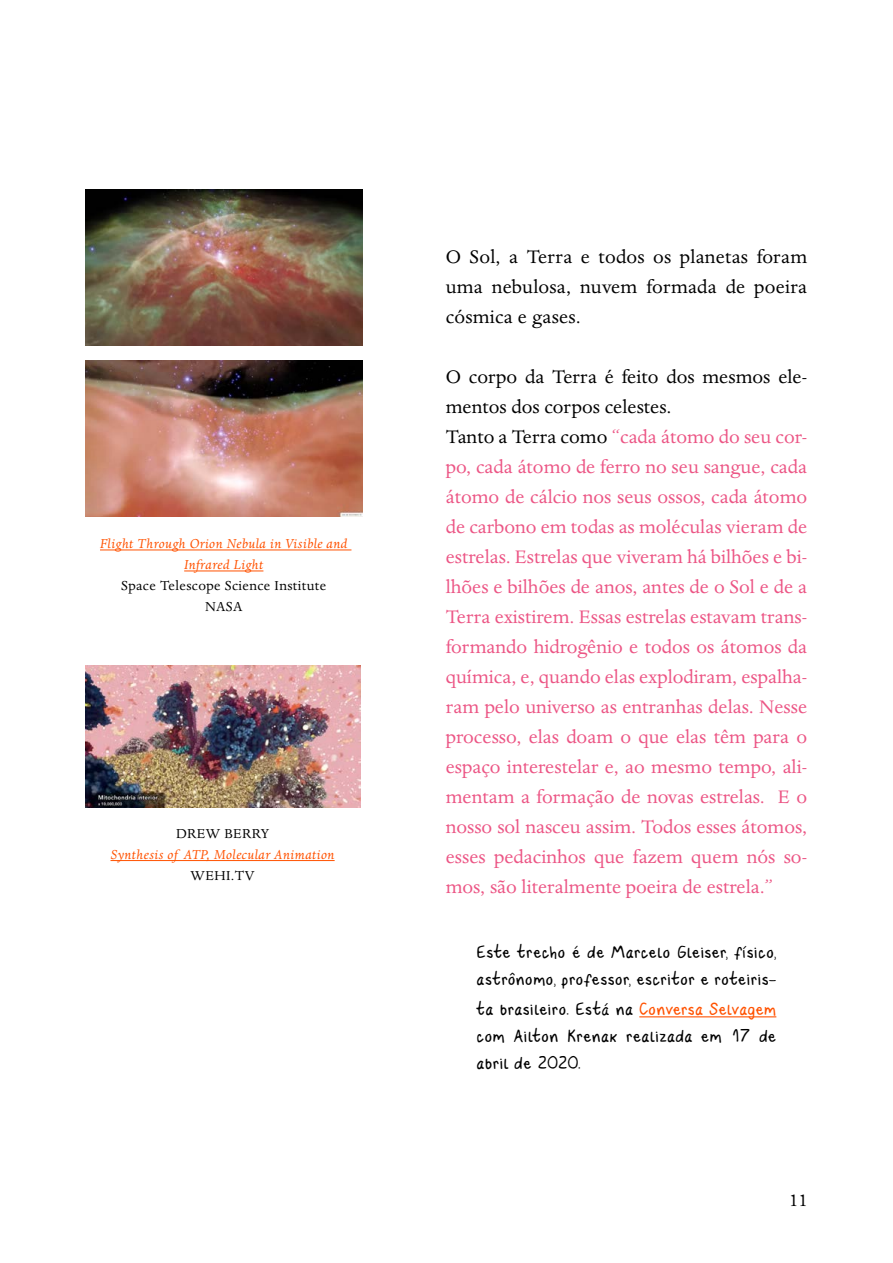
<style>
.page{position:relative;width:893px;height:1263px;background:#fff}
.page>*{position:absolute;margin:0;border:0;box-sizing:border-box;transform-origin:0 0}
.t1{font:21px/30px "Dante";color:#ec5585}
.t2{font:21px/30px "Dante";letter-spacing:.01em;color:#000;text-align:justify}
.t3{font:15px/27px "Dantestui 2";letter-spacing:.01em;color:#000}
.t4{font:italic 15px/21px "Dante";letter-spacing:.025em;color:#ff5200;text-align:center}
.t5{font:15px/21px "Dante";letter-spacing:.025em;color:#000;text-align:center}
.s1{color:#000}
.s2{color:#ff5200}
</style>
<div class="page">
<img style="left:85px;top:666px;width:275px;height:142px">
<hr style="left:110px;top:860px;width:225px;height:1px;background:#ff5200">
<hr style="left:100px;top:550px;width:251px;height:1px;background:#ff5200">
<hr style="left:184px;top:571px;width:79px;height:1px;background:#ff5200">
<img style="left:85px;top:189px;width:278px;height:156px">
<img style="left:85px;top:360px;width:278px;height:157px">
<hr style="left:639px;top:1016px;width:137px;height:1px;background:#ff5200">
<p class="t4" style="left:100px;top:534px;width:249px">Flight Through Orion Nebula in Visible and<br>Infrared Light</p>
<p class="t5" style="left:121px;top:576px;width:207px">Space Telescope Science Institute<br>NASA</p>
<p class="t5" style="left:176px;top:823px;width:95px">DREW BERRY</p>
<p class="t4" style="left:111px;top:844px;width:226px">Synthesis of ATP, Molecular Animation</p>
<p class="t5" style="left:191px;top:865px;width:65px">WEHI.TV</p>
<p class="t2" style="left:446px;top:242px;width:363px">O Sol, a Terra e todos os planetas foram uma nebulosa, nuvem formada de poeira cósmica e gases.</p>
<p class="t1" style="left:446px;top:362px;width:363px"><span class="s1">O corpo da Terra é feito dos mesmos ele&shy;mentos dos corpos celestes.<br>Tanto a Terra como</span> “cada átomo do seu cor&shy;po, cada átomo de ferro no seu sangue, cada átomo de cálcio nos seus ossos, cada átomo de carbono em todas as moléculas vieram de estrelas. Estrelas que viveram há bilhões e bi&shy;lhões e bilhões de anos, antes de o Sol e de a Terra existirem. Essas estrelas estavam trans&shy;formando hidrogênio e todos os átomos da química, e, quando elas explodiram, espalha&shy;ram pelo universo as entranhas delas. Nesse processo, elas doam o que elas têm para o espaço interestelar e, ao mesmo tempo, ali&shy;mentam a formação de novas estrelas. E o nosso sol nasceu assim. Todos esses átomos, esses pedacinhos que fazem quem nós so&shy;mos, são literalmente poeira de estrela.”</p>
<p class="t3" style="left:477px;top:939px;width:301px">Este trecho é de Marcelo Gleiser, físico, astrônomo, professor, escritor e roteiris-</p>
<p class="t3" style="left:477px;top:996px;width:301px;text-align:justify">ta brasileiro. Está na <span class="s2">Conversa Selvagem </span>com Ailton Krenak realizada em 17 de abril de 2020.</p>
<p class="t2" style="left:789px;top:1185px;width:20px">11</p>
</div>
